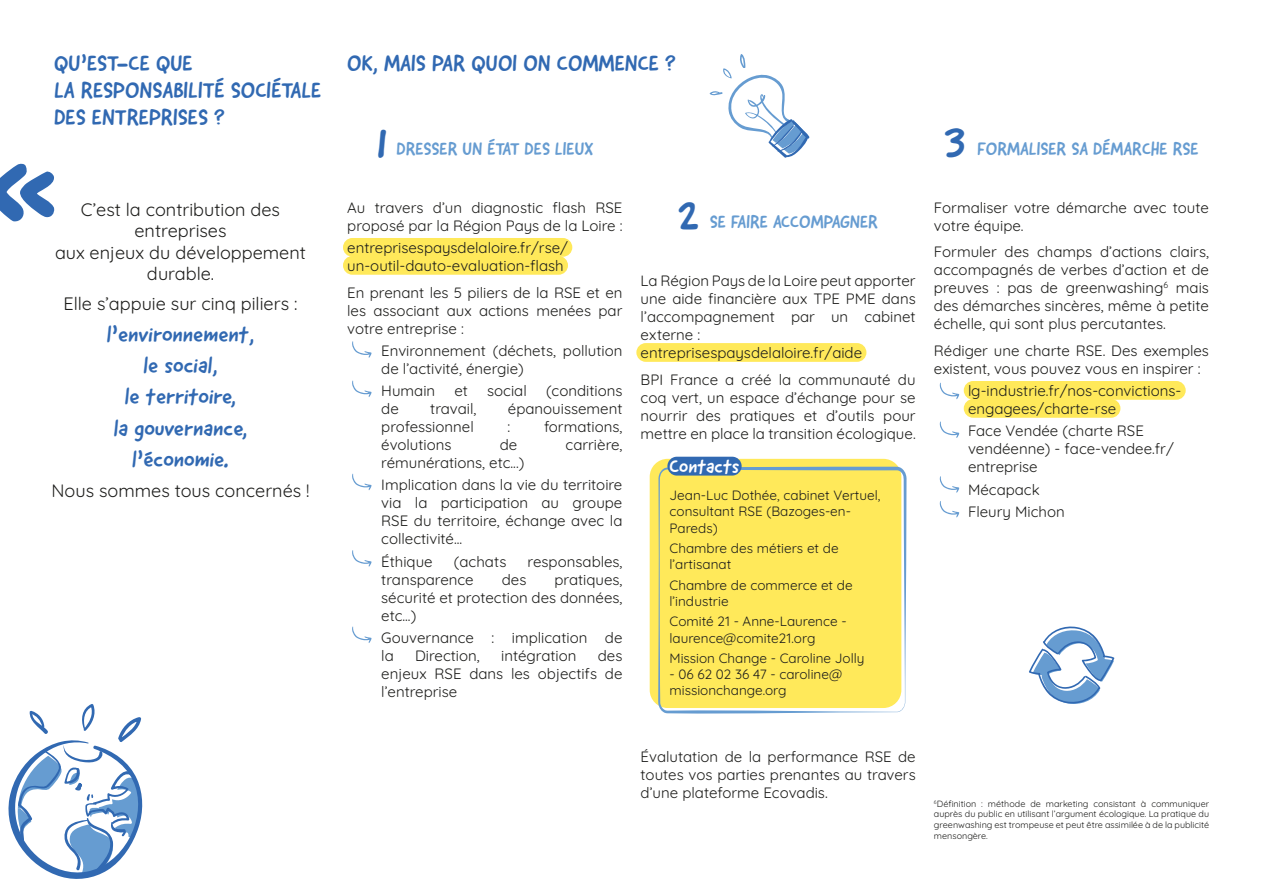
<style>
.page{position:relative;width:1263px;height:893px;background:#fff}
.page>*{position:absolute;margin:0;border:0;box-sizing:border-box;transform-origin:0 0}
.t1{font:170.25px "Good Dog New";color:#3169b2;scale:.82 1}
.chiffre_clé{font:45px "Good Dog New";color:#3169b2}
.sous_titre{font:22.5px/27px "Good Dog New";color:#3169b2}
.texte{font:22.5px "Good Dog New";color:#3169b2}
.texte-2{font:19.5px "Good Dog New";color:#fff}
.texte-3{font:18px/21.6px "Quicksand";color:#1d1d1b;text-align:center}
.sous_titre-2{font:18px "Good Dog New";color:#669cd1}
.texte-4{font:15px/18px "Quicksand";color:#1d1d1b;text-align:justify}
.texte-5{font:13.5px/16.2px "Quicksand";color:#1d1d1b}
.texte-6{font:9px/10.8px "Quicksand";color:#1d1d1b;text-align:justify}
</style>
<div class="page">
<div style="left:343px;top:238px;width:229px;height:19px;background:#ffe95a;border-radius:9px"></div>
<div style="left:343px;top:256px;width:225px;height:19px;background:#ffe95a;border-radius:9px"></div>
<div style="left:636px;top:343px;width:230px;height:19px;background:#ffe95a;border-radius:9px"></div>
<div style="left:964px;top:381px;width:222px;height:19px;background:#ffe95a;border-radius:9px"></div>
<div style="left:964px;top:399px;width:156px;height:19px;background:#ffe95a;border-radius:9px"></div>
<svg style="left:352px;top:341px;width:20px;height:17px"></svg>
<svg style="left:352px;top:381px;width:20px;height:16px"></svg>
<svg style="left:352px;top:474px;width:20px;height:16px"></svg>
<svg style="left:352px;top:550px;width:20px;height:17px"></svg>
<svg style="left:352px;top:626px;width:20px;height:17px"></svg>
<div style="left:650px;top:459px;width:251px;height:249px;background:#ffe95a;border-radius:18px"></div>
<svg style="left:658px;top:467px;width:249px;height:247px"></svg>
<div style="left:667px;top:457px;width:75px;height:19px;background:#3169b2;border-radius:9px"></div>
<svg style="left:940px;top:383px;width:19px;height:16px"></svg>
<svg style="left:940px;top:421px;width:19px;height:17px"></svg>
<svg style="left:940px;top:476px;width:19px;height:17px"></svg>
<svg style="left:940px;top:501px;width:19px;height:16px"></svg>
<svg style="left:709px;top:54px;width:101px;height:104px"></svg>
<svg style="left:1029px;top:626px;width:85px;height:78px"></svg>
<svg style="left:8px;top:704px;width:135px;height:175px"></svg>
<p class="sous_titre" style="left:54px;top:50px;width:140px">QU’EST-CE QUE</p>
<p class="sous_titre" style="left:54px;top:77px;width:269px">LA RESPONSABILITÉ SOCIÉTALE<br>DES ENTREPRISES ?</p>
<p class="t1" style="left:-16px;top:67px;width:94px">«</p>
<p class="texte-3" style="left:81px;top:197px;width:201px">C’est la contribution des entreprises</p>
<p class="texte-3" style="left:55px;top:240px;width:252px">aux enjeux du développement durable.</p>
<p class="texte-3" style="left:64px;top:291px;width:235px">Elle s’appuie sur cinq piliers :</p>
<p class="texte" style="left:107px;top:319px;width:149px">l’environnement,</p>
<p class="texte" style="left:143px;top:351px;width:76px">le social,</p>
<p class="texte" style="left:125px;top:382px;width:113px">le territoire,</p>
<p class="texte" style="left:114px;top:413px;width:135px">la gouvernance,</p>
<p class="texte" style="left:132px;top:444px;width:98px">l’économie.</p>
<p class="texte-3" style="left:51px;top:478px;width:260px">Nous sommes tous concernés !</p>
<p class="sous_titre" style="left:347px;top:50px;width:330px">OK, MAIS PAR QUOI ON COMMENCE ?</p>
<p class="chiffre_clé" style="left:944px;top:113px;width:23px">3</p>
<p class="chiffre_clé" style="left:376px;top:113px;width:14px">1</p>
<p class="sous_titre-2" style="left:977px;top:137px;width:223px">FORMALISER SA DÉMARCHE RSE</p>
<p class="sous_titre-2" style="left:396px;top:137px;width:198px">DRESSER UN ÉTAT DES LIEUX</p>
<p class="texte-4" style="left:347px;top:197px;width:277px">Au travers d’un diagnostic flash RSE proposé par la Région Pays de la Loire :</p>
<p class="texte-4" style="left:347px;top:237px;width:222px">entreprisespaysdelaloire.fr/rse/</p>
<p class="texte-4" style="left:347px;top:255px;width:218px">un-outil-dauto-evaluation-flash</p>
<p class="texte-4" style="left:347px;top:282px;width:277px">En prenant les 5 piliers de la RSE et en les associant aux actions menées par votre entreprise :</p>
<p class="texte-4" style="left:381px;top:340px;width:243px">Environnement (déchets, pollution de l’activité, énergie)</p>
<p class="texte-4" style="left:381px;top:380px;width:55px">Humain</p>
<p class="texte-4" style="left:454px;top:380px;width:15px">et</p>
<p class="texte-4" style="left:487px;top:380px;width:41px">social</p>
<p class="texte-4" style="left:546px;top:380px;width:78px">(conditions</p>
<p class="texte-4" style="left:381px;top:398px;width:19px">de</p>
<p class="texte-4" style="left:430px;top:398px;width:48px">travail,</p>
<p class="texte-4" style="left:508px;top:398px;width:116px">épanouissement</p>
<p class="texte-4" style="left:381px;top:416px;width:94px">professionnel</p>
<p class="texte-4" style="left:507px;top:416px;width:4px">:</p>
<p class="texte-4" style="left:544px;top:416px;width:80px">formations,</p>
<p class="texte-4" style="left:381px;top:434px;width:72px">évolutions</p>
<p class="texte-4" style="left:500px;top:434px;width:19px">de</p>
<p class="texte-4" style="left:565px;top:434px;width:58px">carrière,</p>
<p class="texte-4" style="left:381px;top:452px;width:145px">rémunérations, etc...)</p>
<p class="texte-4" style="left:381px;top:474px;width:243px">Implication dans la vie du territoire via la participation au groupe RSE du territoire, échange avec la collectivité...</p>
<p class="texte-4" style="left:381px;top:551px;width:53px">Éthique</p>
<p class="texte-4" style="left:454px;top:551px;width:54px">(achats</p>
<p class="texte-4" style="left:528px;top:551px;width:96px">responsables,</p>
<p class="texte-4" style="left:381px;top:569px;width:94px">transparence</p>
<p class="texte-4" style="left:502px;top:569px;width:26px">des</p>
<p class="texte-4" style="left:381px;top:569px;width:243px;text-indent:173px">pratiques, sécurité et protection des données, etc...)</p>
<p class="texte-4" style="left:381px;top:627px;width:243px">Gouvernance : implication de la</p>
<p class="texte-4" style="left:381px;top:645px;width:243px;text-indent:217px">des enjeux RSE dans les objectifs de l’entreprise</p>
<p class="texte-4" style="left:415px;top:645px;width:66px">Direction,</p>
<p class="texte-4" style="left:501px;top:645px;width:77px">intégration</p>
<p class="chiffre_clé" style="left:678px;top:187px;width:23px">2</p>
<p class="sous_titre-2" style="left:710px;top:210px;width:170px">SE FAIRE ACCOMPAGNER</p>
<p class="texte-4" style="left:641px;top:270px;width:277px">La Région Pays de la Loire peut apporter une aide financière aux TPE PME dans l’accompagnement par un cabinet externe :</p>
<p class="texte-4" style="left:641px;top:342px;width:223px">entreprisespaysdelaloire.fr/aide</p>
<p class="texte-4" style="left:641px;top:369px;width:277px">BPI France a créé la communauté du coq vert, un espace d’échange pour se nourrir des pratiques et d’outils pour mettre en place la transition écologique.</p>
<p class="texte-2" style="left:669px;top:454px;width:71px">Contacts</p>
<p class="texte-5" style="left:669px;top:486px;width:213px">Jean-Luc Dothée, cabinet Vertuel, consultant RSE (Bazoges-en-<br>Pareds)</p>
<p class="texte-5" style="left:669px;top:539px;width:171px">Chambre des métiers et de l’artisanat</p>
<p class="texte-5" style="left:669px;top:575px;width:185px">Chambre de commerce et de l’industrie</p>
<p class="texte-5" style="left:669px;top:612px;width:179px">Comité 21 - Anne-Laurence - laurence@comite21.org</p>
<p class="texte-5" style="left:669px;top:649px;width:196px">Mission Change - Caroline Jolly</p>
<p class="texte-5" style="left:669px;top:665px;width:174px">- 06 62 02 36 47 - caroline@ missionchange.org</p>
<p class="texte-4" style="left:934px;top:197px;width:276px">Formaliser votre démarche avec toute votre équipe.</p>
<p class="texte-4" style="left:934px;top:241px;width:276px">Formuler des champs d’actions clairs, accompagnés de verbes d’action et de preuves : pas de greenwashing<sup>6</sup> mais des démarches sincères, même à petite échelle, qui sont plus percutantes.</p>
<p class="texte-4" style="left:934px;top:340px;width:276px">Rédiger une charte RSE. Des exemples existent, vous pouvez vous en inspirer :</p>
<p class="texte-4" style="left:968px;top:380px;width:215px">lg-industrie.fr/nos-convictions-</p>
<p class="texte-4" style="left:968px;top:398px;width:150px">engagees/charte-rse</p>
<p class="texte-4" style="left:968px;top:420px;width:207px;text-align:left">Face Vendée (charte RSE vendéenne) - face-vendee.fr/ entreprise</p>
<p class="texte-4" style="left:968px;top:479px;width:73px">Mécapack</p>
<p class="texte-4" style="left:968px;top:501px;width:98px">Fleury Michon</p>
<p class="texte-4" style="left:641px;top:746px;width:277px">Évalutation de la performance RSE de toutes vos parties prenantes au travers d’une plateforme Ecovadis.</p>
<p class="texte-6" style="left:934px;top:797px;width:277px"><sup>6</sup>Définition : méthode de marketing consistant à communiquer auprès du public en utilisant l’argument écologique. La pratique du greenwashing est trompeuse et peut être assimilée à de la publicité mensongère.</p>
</div>
